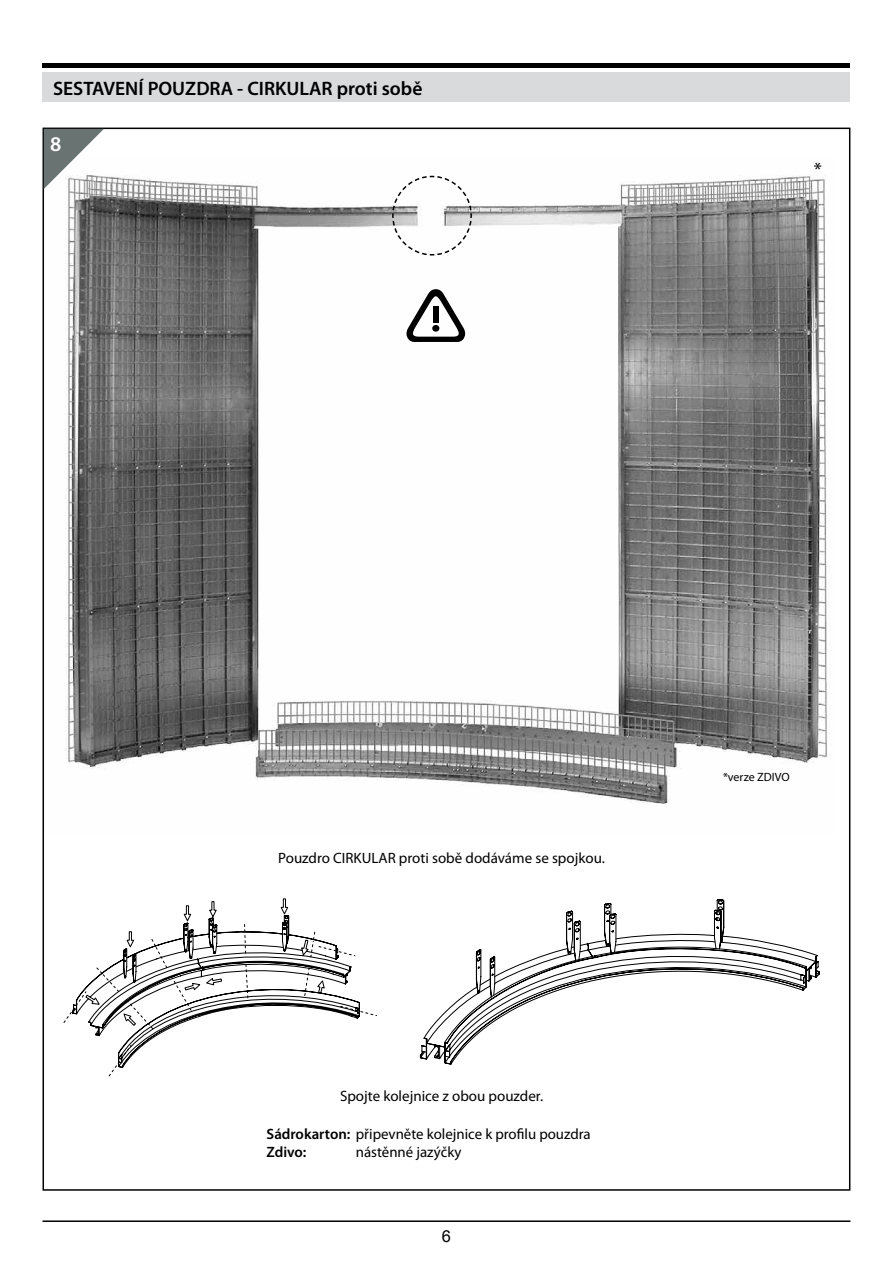
<style>
.page{position:relative;width:893px;height:1263px;background:#fff}
.page>*{position:absolute;margin:0;border:0;box-sizing:border-box;transform-origin:0 0}
.t1{font:600 21px "Myriad Pro";color:#fff}
.t2{font:600 19.5px "Myriad Pro";color:#000}
.t3{font:19.5px "Myriad Pro";color:#000}
.t4{font:16.5px "Arial";color:#000}
.t5{font:15px/18px "Myriad Pro";color:#000}
.t6{font:12px "Myriad Pro";color:#000}
.s1{font-weight:600}
</style>
<div class="page">
<hr style="left:43px;top:1220px;width:807px;height:2px;background:#000">
<img style="left:65px;top:175px;width:762px;height:629px">
<svg style="left:183px;top:913px;width:636px;height:150px"></svg>
<svg style="left:64px;top:923px;width:313px;height:153px"></svg>
<svg style="left:121px;top:936px;width:680px;height:122px"></svg>
<div style="left:43px;top:72px;width:807px;height:30px;background:#d9dadb"></div>
<hr style="left:43px;top:64px;width:807px;height:4px;background:#000">
<svg style="left:391px;top:175px;width:82px;height:81px"></svg>
<svg style="left:406px;top:289px;width:59px;height:53px"></svg>
<svg style="left:44px;top:129px;width:60px;height:60px"></svg>
<h2 class="t2" style="left:53px;top:78px;width:371px">SESTAVENÍ POUZDRA - CIRKULAR proti sobě</h2>
<h1 class="t1" style="left:50px;top:134px;width:13px">8</h1>
<h2 class="t3" style="left:814px;top:160px;width:10px">*</h2>
<p class="t5" style="left:278px;top:850px;width:328px">Pouzdro CIRKULAR proti sobě dodáváme se spojkou.</p>
<p class="t5" style="left:340px;top:1088px;width:205px">Spojte kolejnice z obou pouzder.</p>
<p class="t5" style="left:267px;top:1126px;width:326px"><span class="s1">Sádrokarton:</span> připevněte kolejnice k profilu pouzdra<br><span class="s1">Zdivo:</span></p>
<p class="t5" style="left:356px;top:1144px;width:107px">nástěnné jazýčky</p>
<p class="t4" style="left:442px;top:1226px;width:11px">6</p>
<p class="t6" style="left:723px;top:771px;width:68px">*verze ZDIVO</p>
</div>
